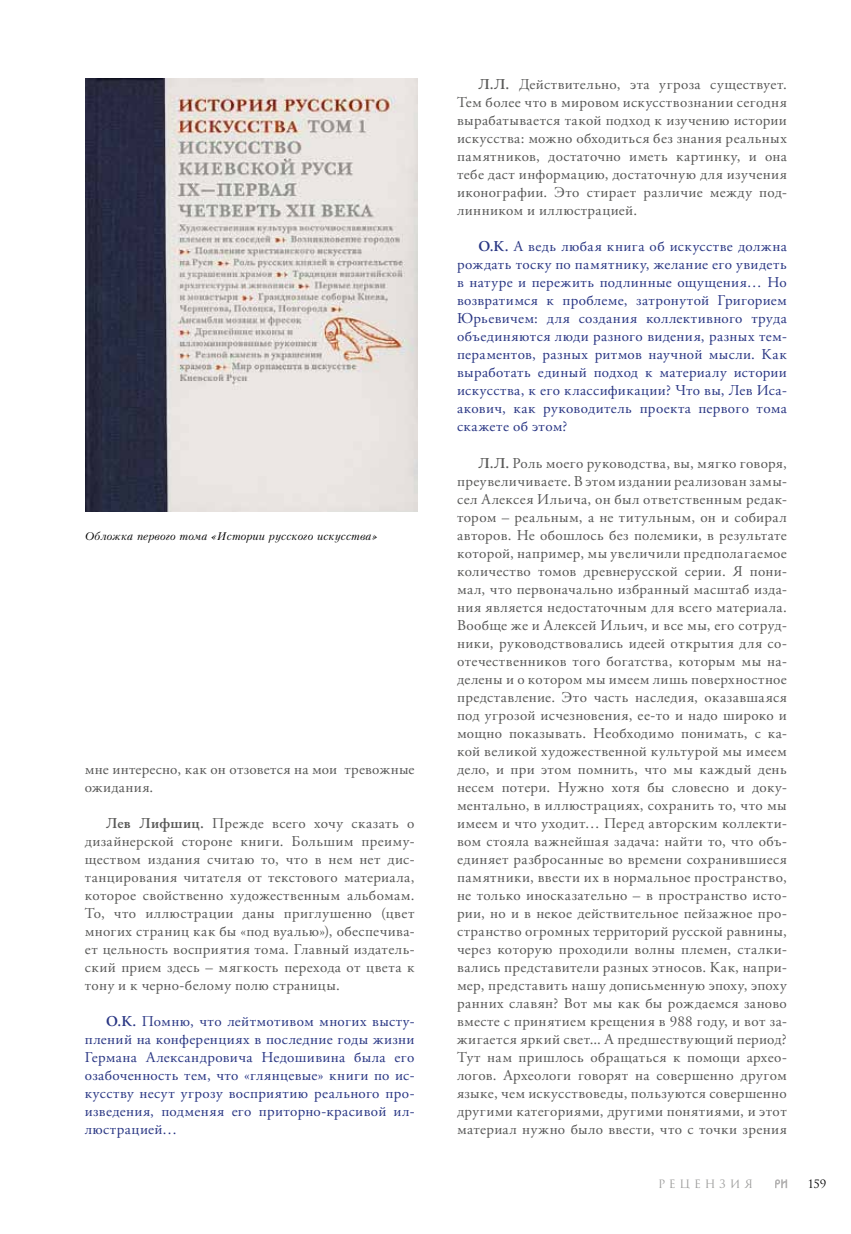
<style>
.page{position:relative;width:851px;height:1234px;background:#fff}
.page>*{position:absolute;margin:0;border:0;box-sizing:border-box;transform-origin:0 0}
.t1{font:15px/18px "APC Garamond";letter-spacing:.03em;color:#575756;text-align:justify}
.t2{font:15px/18px "APC Garamond";letter-spacing:.025em;color:#283583;text-align:justify}
.t3{font:11.25px "Romul";letter-spacing:.33em;color:#9d9d9c}
.t4{font:11.25px "Romul";color:#000}
.t5{font:italic 10.5px "Kudryashev";color:#000}
.s1{font-weight:600}
</style>
<div class="page">
<svg style="left:775px;top:1179px;width:12px;height:8px"></svg>
<img style="left:85px;top:79px;width:332px;height:432px">
<p class="t5" style="left:85px;top:529px;width:294px">Обложка первого тома «Истории русского искусства»</p>
<p class="t1" style="left:85px;top:759px;width:331px">мне интересно, как он отзовется на мои тревожные ожидания.</p>
<p class="t1" style="left:85px;top:813px;width:331px;text-indent:21px"><span class="s1">Лев Лифшиц.</span> Прежде всего хочу сказать о дизайнерской стороне книги. Большим преиму&shy;ществом издания считаю то, что в нем нет дис&shy;танцирования читателя от текстового материала, которое свойственно художественным альбомам.<br>То, что иллюстрации даны приглушенно (цвет многих страниц как бы «под вуалью»), обеспечива&shy;ет цельность восприятия тома. Главный издатель&shy;ский прием здесь – мягкость перехода от цвета к тону и к черно-белому полю страницы.</p>
<p class="t2" style="left:85px;top:1011px;width:331px;text-indent:21px"><span class="s1">О.К.</span> Помню, что лейтмотивом многих высту&shy;плений на конференциях в последние годы жизни Германа Александровича Недошивина была его озабоченность тем, что «глянцевые» книги по ис&shy;кусству несут угрозу восприятию реального про&shy;изведения, подменяя его приторно-красивой ил&shy;люстрацией…</p>
<p class="t1" style="left:457px;top:75px;width:331px;text-indent:21px"><span class="s1">Л.Л.</span> Действительно, эта угроза существует.<br>Тем более что в мировом искусствознании сегодня вырабатывается такой подход к изучению истории искусства: можно обходиться без знания реальных памятников, достаточно иметь картинку, и она тебе даст информацию, достаточную для изучения иконографии. Это стирает различие между под&shy;линником и иллюстрацией.</p>
<p class="t2" style="left:457px;top:237px;width:331px;text-indent:21px"><span class="s1">О.К.</span> А ведь любая книга об искусстве должна рождать тоску по памятнику, желание его увидеть в натуре и пережить подлинные ощущения… Но возвратимся к проблеме, затронутой Григорием Юрьевичем: для создания коллективного труда объединяются люди разного видения, разных тем&shy;пераментов, разных ритмов научной мысли. Как выработать единый подход к материалу истории искусства, к его классификации? Что вы, Лев Иса&shy;акович, как руководитель проекта первого тома скажете об этом?</p>
<p class="t1" style="left:457px;top:453px;width:331px;text-indent:21px"><span class="s1">Л.Л.</span> Роль моего руководства, вы, мягко говоря, преувеличиваете. В этом издании реализован замы&shy;сел Алексея Ильича, он был ответственным редак&shy;тором – реальным, а не титульным, он и собирал авторов. Не обошлось без полемики, в результате которой, например, мы увеличили предполагаемое количество томов древнерусской серии. Я пони&shy;мал, что первоначально избранный масштаб изда&shy;ния является недостаточным для всего материала.<br>Вообще же и Алексей Ильич, и все мы, его сотруд&shy;ники, руководствовались идеей открытия для со&shy;отечественников того богатства, которым мы на&shy;делены и о котором мы имеем лишь поверхностное представление. Это часть наследия, оказавшаяся под угрозой исчезновения, ее-то и надо широко и мощно показывать. Необходимо понимать, с ка&shy;кой великой художественной культурой мы имеем дело, и при этом помнить, что мы каждый день несем потери. Нужно хотя бы словесно и доку&shy;ментально, в иллюстрациях, сохранить то, что мы имеем и что уходит… Перед авторским коллекти&shy;вом стояла важнейшая задача: найти то, что объ&shy;единяет разбросанные во времени сохранившиеся памятники, ввести их в нормальное пространство, не только иносказательно – в пространство исто&shy;рии, но и в некое действительное пейзажное про&shy;странство огромных территорий русской равнины, через которую проходили волны племен, сталки&shy;вались представители разных этносов. Как, напри&shy;мер, представить нашу дописьменную эпоху, эпоху ранних славян? Вот мы как бы рождаемся заново вместе с принятием крещения в 988 году, и вот за&shy;жигается яркий свет... А предшествующий период?<br>Тут нам пришлось обращаться к помощи архео&shy;логов. Археологи говорят на совершенно другом языке, чем искусствоведы, пользуются совершенно другими категориями, другими понятиями, и этот материал нужно было ввести, что с точки зрения</p>
<p class="t3" style="left:658px;top:1176px;width:97px">рецензия</p>
<p class="t4" style="left:808px;top:1176px;width:20px">159</p>
</div>
